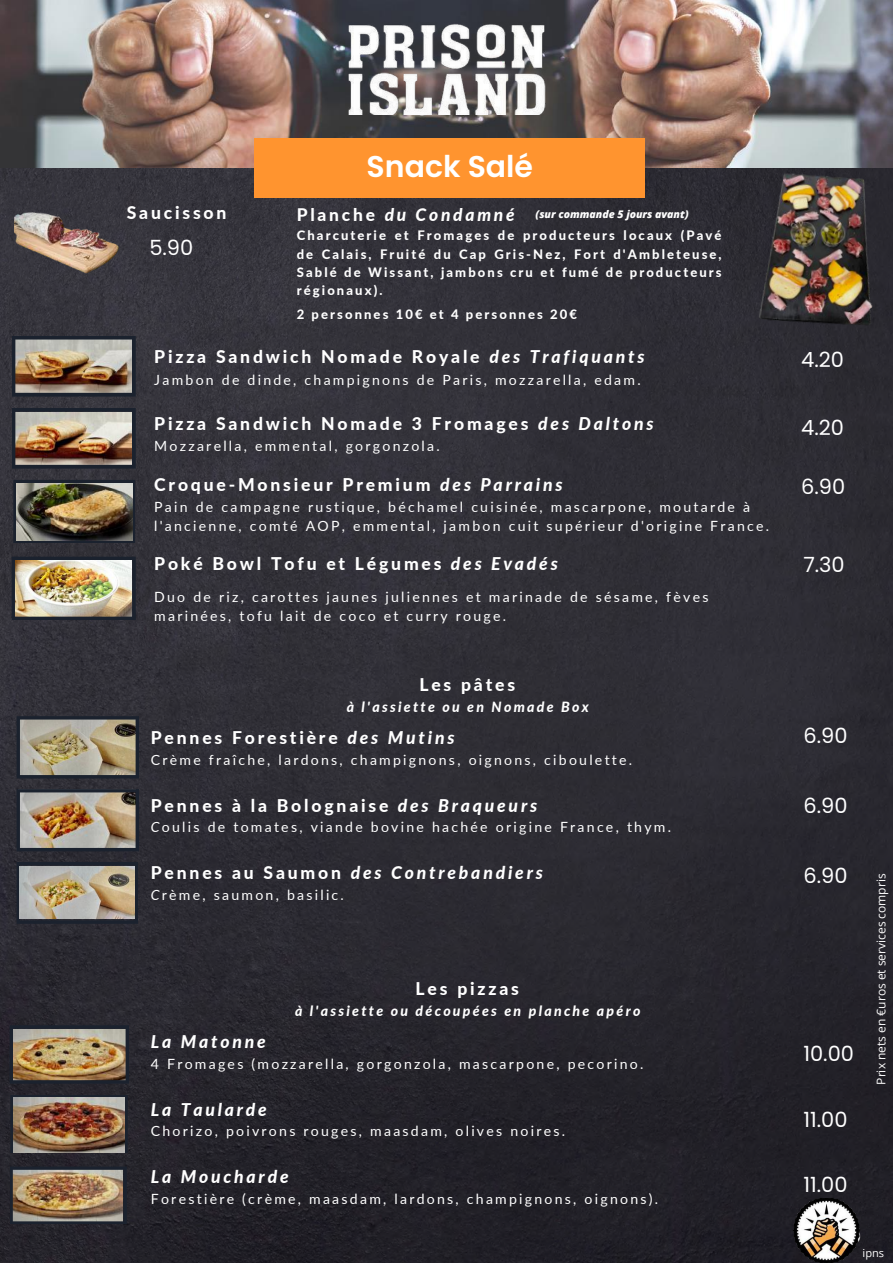
<style>
.page{position:relative;width:893px;height:1264px;background:#fff}
.page>*{position:absolute;margin:0;border:0;box-sizing:border-box;transform-origin:0 0}
.t1{font:600 30px "Poppins";color:#fff}
.t2{font:21px "Poppins";color:#fff}
.t3{font:800 17.55px "Lato";letter-spacing:.16em;color:#fff}
.t4{font:italic 800 17.55px "Lato";letter-spacing:.16em;color:#fff}
.t5{font:italic 800 17.4px "Lato";letter-spacing:.16em;color:#fff}
.t6{font:14.1px/19px "Lato";letter-spacing:.16em;color:#fff}
.t7{font:italic 800 14.1px "Lato";letter-spacing:.16em;color:#fff}
.t8{font:800 13.05px/18.1px "Lato";letter-spacing:.16em;color:#fff;text-align:justify}
.t9{font:12px "Open Sans";color:#fff}
.t10{font:11.1px "Open Sans";color:#fff}
.t11{font:italic 800 10.5px "Open Sans";color:#fff}
.s1{font-style:normal}
.s2{font-style:italic}
</style>
<div class="page">
<img style="left:0;top:167px;width:892px;height:1095px">
<img style="left:0;top:0;width:892px;height:167px">
<img style="left:320px;top:20px;width:260px;height:94px">
<div style="left:255px;top:138px;width:389px;height:60px;background:#ff942f"></div>
<img style="left:15px;top:186px;width:112px;height:112px">
<img style="left:12px;top:336px;width:123px;height:60px">
<img style="left:12px;top:408px;width:123px;height:60px">
<svg style="left:13px;top:480px;width:122px;height:63px"></svg>
<img style="left:17px;top:483px;width:115px;height:57px">
<img style="left:12px;top:556px;width:124px;height:63px">
<img style="left:17px;top:716px;width:122px;height:62px">
<img style="left:17px;top:789px;width:122px;height:62px">
<svg style="left:17px;top:862px;width:121px;height:61px"></svg>
<img style="left:20px;top:866px;width:114px;height:52px">
<img style="left:10px;top:1166px;width:116px;height:58px">
<svg style="left:10px;top:1094px;width:117px;height:58px"></svg>
<img style="left:13px;top:1097px;width:112px;height:55px">
<img style="left:10px;top:1025px;width:119px;height:58px">
<img style="left:790px;top:1198px;width:72px;height:64px">
<img style="left:749px;top:158px;width:143px;height:178px">
<p class="t3" style="left:127px;top:202px;width:101px">Saucisson</p>
<h2 class="t2" style="left:149px;top:233px;width:45px">5.90</h2>
<h1 class="t1" style="left:366px;top:146px;width:168px">Snack Salé</h1>
<p class="t5" style="left:297px;top:204px;width:219px"><span class="s1">Planche</span> du Condamné</p>
<p class="t8" style="left:297px;top:226px;width:426px">Charcuterie et Fromages de producteurs locaux (Pavé de Calais, Fruité du Cap Gris-Nez, Fort d'Ambleteuse, Sablé de Wissant, jambons cru et fumé de producteurs régionaux).</p>
<p class="t8" style="left:297px;top:304px;width:282px">2 personnes 10€ et 4 personnes 20€</p>
<p class="t11" style="left:535px;top:207px;width:155px">(sur commande 5 jours avant)</p>
<p class="t3" style="left:154px;top:346px;width:492px">Pizza Sandwich Nomade Royale <span class="s2">des Trafiquants</span></p>
<p class="t6" style="left:154px;top:369px;width:488px">Jambon de dinde, champignons de Paris, mozzarella, edam.</p>
<p class="t3" style="left:154px;top:412px;width:501px">Pizza Sandwich Nomade 3 Fromages <span class="s2">des Daltons</span></p>
<p class="t6" style="left:154px;top:436px;width:287px">Mozzarella, emmental, gorgonzola.</p>
<p class="t3" style="left:154px;top:474px;width:410px">Croque-Monsieur Premium <span class="s2">des Parrains</span></p>
<p class="t6" style="left:154px;top:496px;width:616px">Pain de campagne rustique, béchamel cuisinée, mascarpone, moutarde à l'ancienne, comté AOP, emmental, jambon cuit supérieur d'origine France.</p>
<p class="t3" style="left:154px;top:553px;width:405px">Poké Bowl Tofu et Légumes <span class="s2">des Evadés</span></p>
<p class="t6" style="left:154px;top:586px;width:555px">Duo de riz, carottes jaunes juliennes et marinade de sésame, fèves marinées, tofu lait de coco et curry rouge.</p>
<p class="t3" style="left:419px;top:674px;width:97px">Les pâtes</p>
<p class="t7" style="left:346px;top:698px;width:243px">à l'assiette ou en Nomade Box</p>
<p class="t3" style="left:151px;top:727px;width:305px">Pennes Forestière <span class="s2">des Mutins</span></p>
<p class="t6" style="left:151px;top:749px;width:483px">Crème fraîche, lardons, champignons, oignons, ciboulette.</p>
<p class="t3" style="left:151px;top:794px;width:388px">Pennes à la Bolognaise <span class="s2">des Braqueurs</span></p>
<p class="t6" style="left:151px;top:817px;width:521px"><span class="s2">C</span>oulis de tomates, viande bovine hachée origine France, thym.</p>
<p class="t4" style="left:151px;top:862px;width:393px"><span class="s1">Pennes au Saumon</span> des Contrebandiers</p>
<p class="t6" style="left:151px;top:884px;width:195px"><span class="s2">C</span>rème, saumon, basilic.</p>
<p class="t3" style="left:415px;top:978px;width:105px">Les pizzas</p>
<p class="t7" style="left:295px;top:1002px;width:347px">à l'assiette ou découpées en planche apéro</p>
<p class="t4" style="left:151px;top:1030px;width:116px">La Matonne</p>
<p class="t6" style="left:151px;top:1053px;width:494px">4 Fromages (mozzarella, gorgonzola, mascarpone, pecorino.</p>
<p class="t4" style="left:151px;top:1098px;width:118px">La Taularde</p>
<p class="t6" style="left:151px;top:1121px;width:416px">Chorizo, poivrons rouges, maasdam, olives noires.</p>
<p class="t4" style="left:151px;top:1165px;width:139px">La Moucharde</p>
<p class="t6" style="left:151px;top:1188px;width:509px">Forestière (crème, maasdam, lardons, champignons, oignons).</p>
<h2 class="t2" style="left:801px;top:345px;width:44px">4.20</h2>
<h2 class="t2" style="left:801px;top:413px;width:44px">4.20</h2>
<h2 class="t2" style="left:801px;top:472px;width:46px">6.90</h2>
<h2 class="t2" style="left:803px;top:549px;width:43px">7.30</h2>
<h2 class="t2" style="left:803px;top:720px;width:46px">6.90</h2>
<h2 class="t2" style="left:803px;top:790px;width:46px">6.90</h2>
<h2 class="t2" style="left:803px;top:860px;width:46px">6.90</h2>
<h2 class="t2" style="left:803px;top:1039px;width:52px">10.00</h2>
<h2 class="t2" style="left:803px;top:1104px;width:46px">11.00</h2>
<h2 class="t2" style="left:803px;top:1170px;width:46px">11.00</h2>
<p class="t9" style="left:872px;top:1084px;width:212px;rotate:-90deg">Prix nets en €uros et services compris</p>
<p class="t10" style="left:862px;top:1244px;width:23px">ipns</p>
</div>
